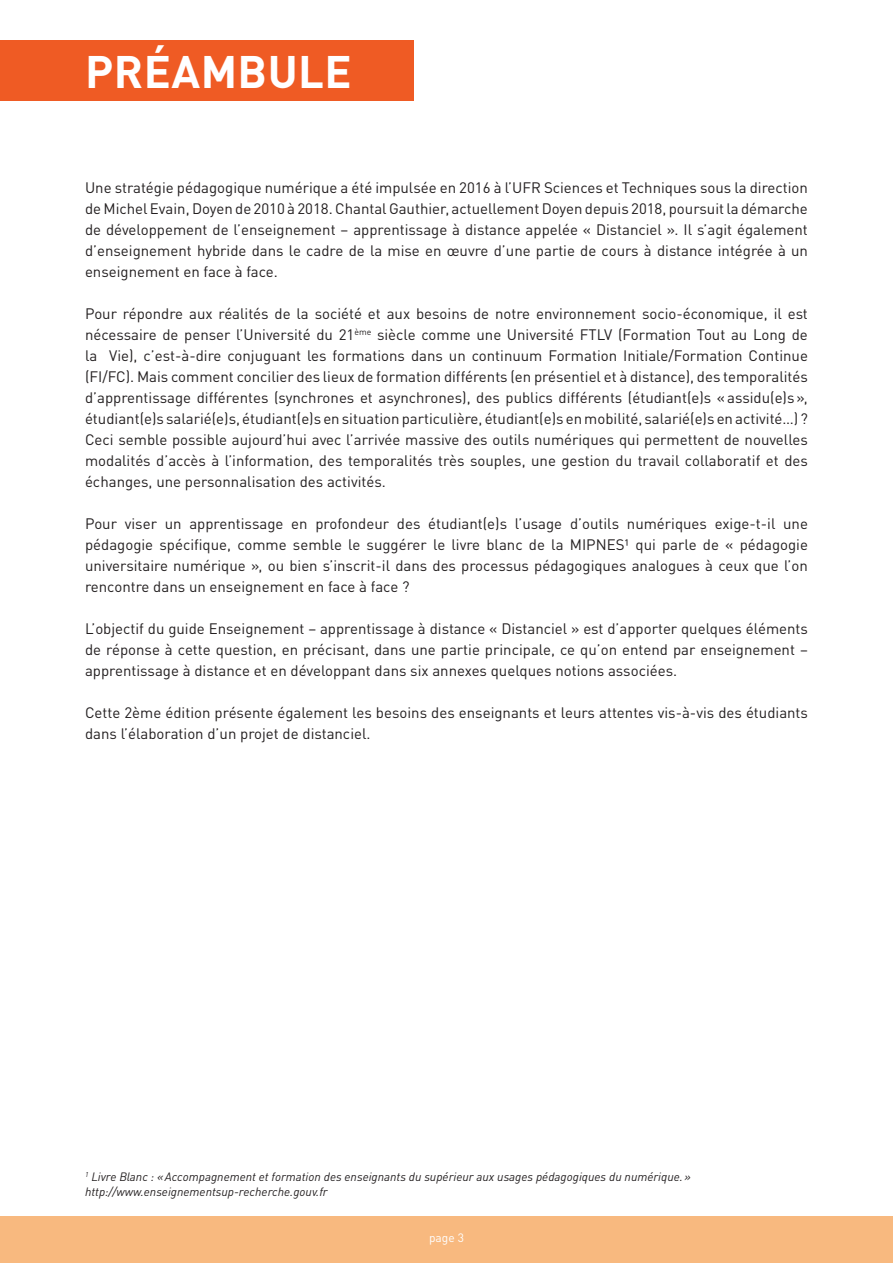
<style>
.page{position:relative;width:893px;height:1263px;background:#fff}
.page>*{position:absolute;margin:0;border:0;box-sizing:border-box;transform-origin:0 0}
.t1{font:700 45px "DIN Pro";letter-spacing:.01em;color:#fff}
.t2{font:15px/21px "DIN Pro";color:#231f20;text-align:justify}
.t3{font:italic 12px "DIN Pro";color:#231f20}
.t4{font:12px "DIN Pro";color:#fff}
</style>
<div class="page">
<div style="left:0;top:1216px;width:893px;height:47px;background:#f8b97f"></div>
<div style="left:0;top:40px;width:414px;height:61px;background:#ef5b24"></div>
<p class="t1" style="left:85px;top:35px;width:268px">PRÉAMBULE</p>
<p class="t2" style="left:85px;top:176px;width:724px">Une stratégie pédagogique numérique a été impulsée en 2016 à l’UFR Sciences et Techniques sous la direction de Michel Evain, Doyen de 2010 à 2018. Chantal Gauthier, actuellement Doyen depuis 2018, poursuit la démarche de développement de l’enseignement – apprentissage à distance appelée « Distanciel ». Il s’agit également d’enseignement hybride dans le cadre de la mise en œuvre d’une partie de cours à distance intégrée à un enseignement en face à face.</p>
<p class="t2" style="left:85px;top:302px;width:724px">Pour répondre aux réalités de la société et aux besoins de notre environnement socio-économique, il est nécessaire de penser l’Université du 21<sup>ème</sup> siècle comme une Université FTLV (Formation Tout au Long de la Vie), c’est-à-dire conjuguant les formations dans un continuum Formation Initiale/Formation Continue (FI/FC). Mais comment concilier des lieux de formation différents (en présentiel et à distance), des temporalités d’apprentissage différentes (synchrones et asynchrones), des publics différents (étudiant(e)s «assidu(e)s», étudiant(e)s salarié(e)s, étudiant(e)s en situation particulière, étudiant(e)s en mobilité, salarié(e)s en activité…) ?<br>Ceci semble possible aujourd’hui avec l’arrivée massive des outils numériques qui permettent de nouvelles modalités d’accès à l’information, des temporalités très souples, une gestion du travail collaboratif et des échanges, une personnalisation des activités.</p>
<p class="t2" style="left:85px;top:512px;width:724px">Pour viser un apprentissage en profondeur des étudiant(e)s l’usage d’outils numériques exige-t-il une pédagogie spécifique, comme semble le suggérer le livre blanc de la MIPNES1 qui parle de « pédagogie universitaire numérique », ou bien s’inscrit-il dans des processus pédagogiques analogues à ceux que l’on rencontre dans un enseignement en face à face ?</p>
<p class="t2" style="left:85px;top:617px;width:724px">L’objectif du guide Enseignement – apprentissage à distance « Distanciel » est d’apporter quelques éléments de réponse à cette question, en précisant, dans une partie principale, ce qu’on entend par enseignement – apprentissage à distance et en développant dans six annexes quelques notions associées.</p>
<p class="t2" style="left:85px;top:701px;width:724px">Cette 2ème édition présente également les besoins des enseignants et leurs attentes vis-à-vis des étudiants dans l’élaboration d’un projet de distanciel.</p>
<p class="t3" style="left:85px;top:1167px;width:607px"><sup>1</sup> Livre Blanc : «Accompagnement et formation des enseignants du supérieur aux usages pédagogiques du numérique.»</p>
<p class="t3" style="left:85px;top:1182px;width:244px">http://www.enseignementsup-recherche.gouv.fr</p>
<p class="t4" style="left:429px;top:1228px;width:36px">page 3</p>
</div>
